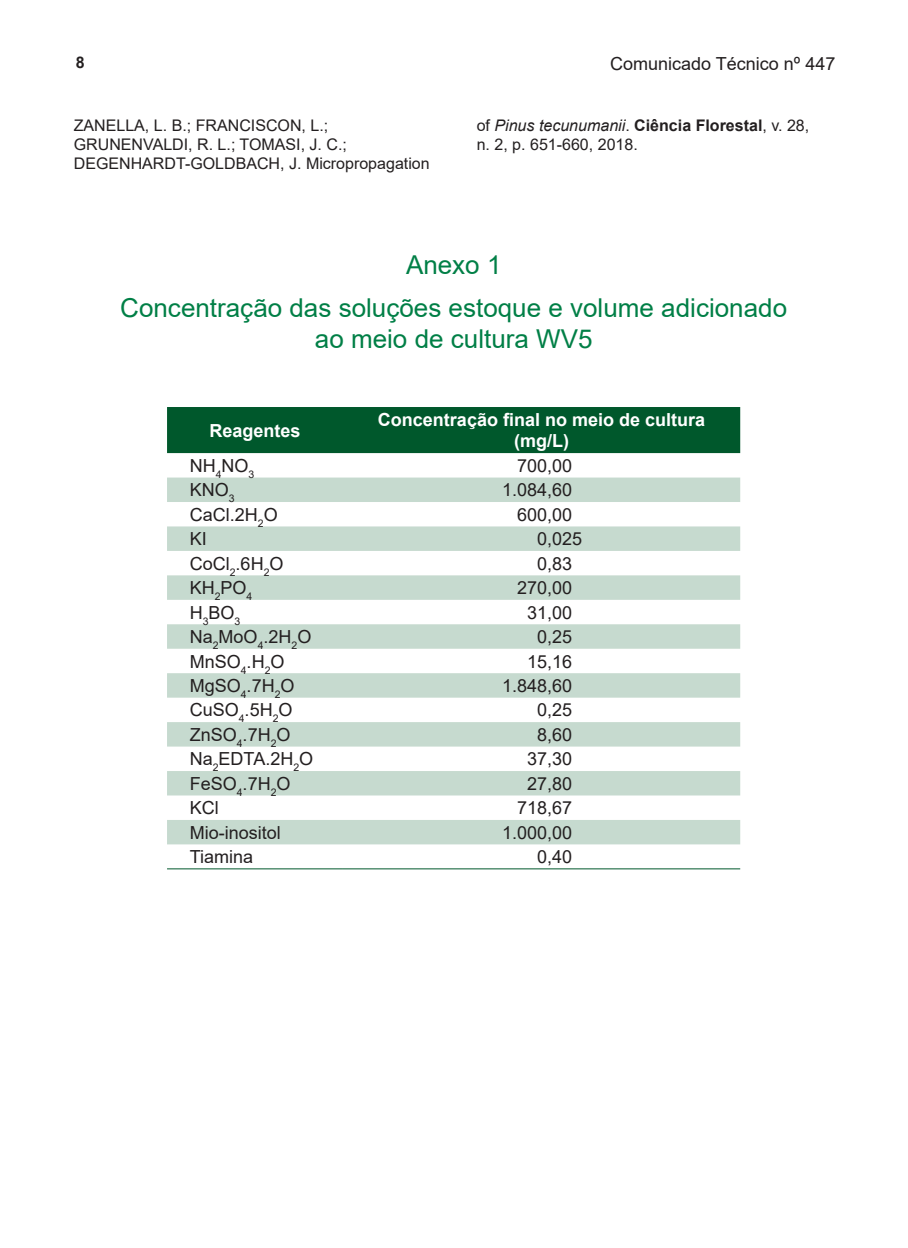
<style>
.page{position:relative;width:908px;height:1248px;background:#fff}
.page>*{position:absolute;margin:0;border:0;box-sizing:border-box;transform-origin:0 0}
.TITULO_1{font:26px/31.2px "Arial";color:#007f46;text-align:center}
.TABELA_MIOLO{font:18px "Arial";color:#231f20}
.TABELA_CABECA{font:700 18px/21.6px "Arial";color:#fff;text-align:center}
.REFERENCIAS{font:16px/19.2px "Arial";color:#231f20}
.t1{font:700 16px "Arial";color:#231f20}
.s1{font-style:italic}
.s2{font-weight:700}
</style>
<div class="page">
<div style="left:167px;top:407px;width:572px;height:46px;background:#00582c"></div>
<svg style="left:167px;top:477px;width:572px;height:367px;fill:#c8dbd1"></svg>
<hr style="left:167px;top:868px;width:176px;height:1px;background:#00582c">
<hr style="left:343px;top:868px;width:396px;height:1px;background:#00582c">
<p class="t1" style="left:76px;top:51px;width:10px">8</p>
<p class="TABELA_MIOLO" style="left:609px;top:51px;width:227px">Comunicado Técnico nº 447</p>
<p class="REFERENCIAS" style="left:74px;top:115px;width:357px">ZANELLA, L. B.; FRANCISCON, L.;<br>GRUNENVALDI, R. L.; TOMASI, J. C.;<br>DEGENHARDT-GOLDBACH, J. Micropropagation</p>
<p class="REFERENCIAS" style="left:476px;top:115px;width:334px">of <span class="s1">Pinus tecunumanii</span>. <span class="s2">Ciência Florestal</span>, v. 28, n. 2, p. 651-660, 2018.</p>
<p class="TITULO_1" style="left:406px;top:249px;width:97px">Anexo 1</p>
<p class="TITULO_1" style="left:120px;top:292px;width:668px">Concentração das soluções estoque e volume adicionado ao meio de cultura WV5</p>
<p class="TABELA_CABECA" style="left:209px;top:419px;width:93px">Reagentes</p>
<p class="TABELA_CABECA" style="left:378px;top:409px;width:329px">Concentração final no meio de cultura (mg/L)</p>
<p class="TABELA_MIOLO" style="left:190px;top:453px;width:66px">NH<sub>4</sub>NO<sub>3</sub></p>
<p class="TABELA_MIOLO" style="left:517px;top:453px;width:57px">700,00</p>
<p class="TABELA_MIOLO" style="left:190px;top:477px;width:46px">KNO<sub>3</sub></p>
<p class="TABELA_MIOLO" style="left:502px;top:477px;width:72px">1.084,60</p>
<p class="TABELA_MIOLO" style="left:190px;top:502px;width:89px">CaCl.2H<sub>2</sub>O</p>
<p class="TABELA_MIOLO" style="left:517px;top:502px;width:57px">600,00</p>
<p class="TABELA_MIOLO" style="left:190px;top:526px;width:19px">KI</p>
<p class="TABELA_MIOLO" style="left:537px;top:526px;width:47px">0,025</p>
<p class="TABELA_MIOLO" style="left:190px;top:551px;width:95px">CoCl<sub>2</sub>.6H<sub>2</sub>O</p>
<p class="TABELA_MIOLO" style="left:537px;top:551px;width:37px">0,83</p>
<p class="TABELA_MIOLO" style="left:190px;top:575px;width:64px">KH<sub>2</sub>PO<sub>4</sub></p>
<p class="TABELA_MIOLO" style="left:517px;top:575px;width:57px">270,00</p>
<p class="TABELA_MIOLO" style="left:190px;top:600px;width:52px">H<sub>3</sub>BO<sub>3</sub></p>
<p class="TABELA_MIOLO" style="left:527px;top:600px;width:47px">31,00</p>
<p class="TABELA_MIOLO" style="left:190px;top:624px;width:123px">Na<sub>2</sub>MoO<sub>4</sub>.2H<sub>2</sub>O</p>
<p class="TABELA_MIOLO" style="left:537px;top:624px;width:37px">0,25</p>
<p class="TABELA_MIOLO" style="left:190px;top:648px;width:96px">MnSO<sub>4</sub>.H<sub>2</sub>O</p>
<p class="TABELA_MIOLO" style="left:527px;top:648px;width:47px">15,16</p>
<p class="TABELA_MIOLO" style="left:190px;top:673px;width:106px">MgSO<sub>4</sub>.7H<sub>2</sub>O</p>
<p class="TABELA_MIOLO" style="left:502px;top:673px;width:72px">1.848,60</p>
<p class="TABELA_MIOLO" style="left:190px;top:697px;width:104px">CuSO<sub>4</sub>.5H<sub>2</sub>O</p>
<p class="TABELA_MIOLO" style="left:537px;top:697px;width:37px">0,25</p>
<p class="TABELA_MIOLO" style="left:190px;top:722px;width:102px">ZnSO<sub>4</sub>.7H<sub>2</sub>O</p>
<p class="TABELA_MIOLO" style="left:537px;top:722px;width:37px">8,60</p>
<p class="TABELA_MIOLO" style="left:190px;top:746px;width:125px">Na<sub>2</sub>EDTA.2H<sub>2</sub>O</p>
<p class="TABELA_MIOLO" style="left:527px;top:746px;width:47px">37,30</p>
<p class="TABELA_MIOLO" style="left:190px;top:771px;width:102px">FeSO<sub>4</sub>.7H<sub>2</sub>O</p>
<p class="TABELA_MIOLO" style="left:527px;top:771px;width:47px">27,80</p>
<p class="TABELA_MIOLO" style="left:190px;top:795px;width:30px">KCl</p>
<p class="TABELA_MIOLO" style="left:517px;top:795px;width:57px">718,67</p>
<p class="TABELA_MIOLO" style="left:190px;top:820px;width:93px">Mio-inositol</p>
<p class="TABELA_MIOLO" style="left:502px;top:820px;width:72px">1.000,00</p>
<p class="TABELA_MIOLO" style="left:190px;top:844px;width:65px">Tiamina</p>
<p class="TABELA_MIOLO" style="left:537px;top:844px;width:37px">0,40</p>
</div>
